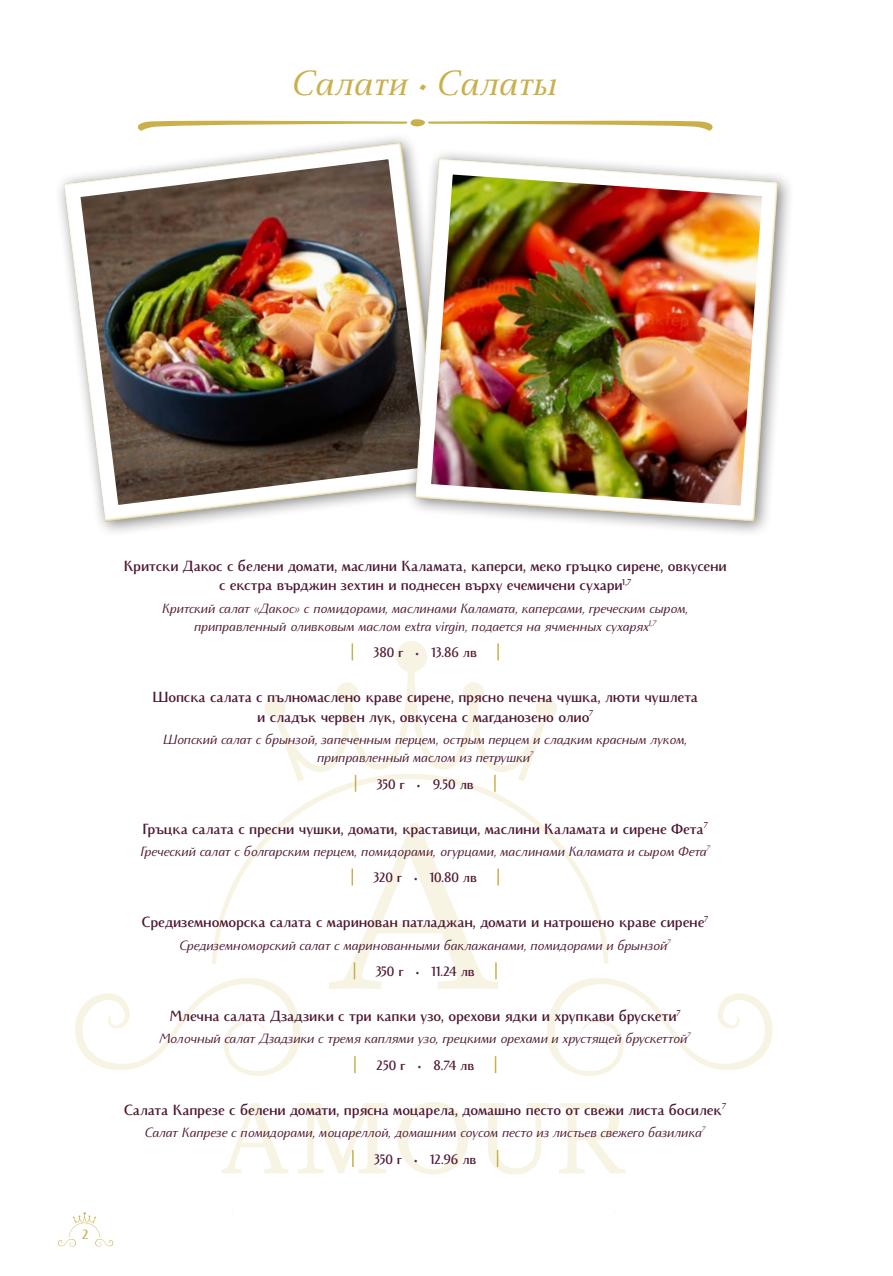
<style>
.page{position:relative;width:893px;height:1276px;background:#fff}
.page>*{position:absolute;margin:0;border:0;box-sizing:border-box;transform-origin:0 0}
.t1{font:italic 39px "Monterchi Serif";color:#c9b04b}
.t2{font:700 16.5px/19.5px "Monterchi Text";letter-spacing:-.005em;color:#4f1933;text-align:center;scale:.95 1}
.t3{font:italic 15px/26.5px "Monterchi Text";letter-spacing:-.005em;color:#4f1933;text-align:center;scale:.95 1}
.t4{font:700 15px "Monterchi Text";letter-spacing:-.005em;color:#4f1933;scale:.95 1}
.t5{font:700 15px "Monterchi Text";color:#c9b04b;scale:.95 1}
.s1{font-weight:700;font-style:normal}
</style>
<div class="page">
<svg style="left:58px;top:1212px;width:56px;height:35px"></svg>
<svg style="left:75px;top:978px;width:226px;height:98px"></svg>
<svg style="left:547px;top:978px;width:226px;height:98px"></svg>
<svg style="left:212px;top:792px;width:397px;height:173px"></svg>
<svg style="left:264px;top:641px;width:293px;height:151px"></svg>
<svg style="left:329px;top:823px;width:170px;height:166px"></svg>
<svg style="left:354px;top:1056px;width:2px;height:17px"></svg>
<svg style="left:495px;top:1056px;width:1px;height:17px"></svg>
<svg style="left:221px;top:1102px;width:404px;height:72px"></svg>
<img style="left:64px;top:141px;width:348px;height:383px">
<div style="left:404px;top:148px;width:391px;height:390px;background:#000;opacity:.5"></div>
<img style="left:415px;top:158px;width:365px;height:366px">
<h1 class="t1" style="left:293px;top:55px;width:267px">Салати • Салаты</h1>
<p class="t5" style="left:82px;top:1224px;width:9px">2</p>
<p class="t2" style="left:124px;top:555px;width:636px">Критски Дакос с белени домати, маслини Каламата, каперси, меко гръцко сирене, овкусени с екстра върджин зехтин и поднесен върху ечемичени сухари<sup>1,7</sup></p>
<p class="t3" style="left:162px;top:598px;width:556px;line-height:18px">Критский салат «Дакос» с помидорами, маслинами Каламата, каперсами, греческим сыром, приправленный оливковым маслом extra virgin, подается на ячменных сухарях<sup>1,7</sup></p>
<p class="t4" style="left:374px;top:642px;width:110px">380 г • 13.86 лв</p>
<p class="t2" style="left:152px;top:686px;width:576px">Шопска салата с пълномаслено краве сирене, прясно печена чушка, люти чушлета и сладък червен лук, овкусена с магданозено олио<sup>7</sup></p>
<p class="t3" style="left:163px;top:729px;width:553px;line-height:18px">Шопский салат с брынзой, запеченным перцем, острым перцем и сладким красным луком, приправленный маслом из петрушки<sup>7</sup></p>
<p class="t4" style="left:377px;top:773px;width:103px">350 г • 9.50 лв</p>
<p class="t2" style="left:142px;top:818px;width:597px">Гръцка салата с пресни чушки, домати, краставици, маслини Каламата и сирене Фета<sup>7</sup></p>
<p class="t3" style="left:140px;top:837px;width:601px">Греческий салат с болгарским перцем, помидорами, огурцами, маслинами Каламата и сыром Фета<sup>7<br></sup><span class="s1">320 г • 10.80 лв</span></p>
<p class="t2" style="left:142px;top:912px;width:598px">Средиземноморска салата с маринован патладжан, домати и натрошено краве сирене<sup>7</sup></p>
<p class="t3" style="left:180px;top:930px;width:518px">Средиземноморский салат с маринованными баклажанами, помидорами и брынзой<sup>7<br></sup><span class="s1">350 г • 11.24 лв</span></p>
<p class="t2" style="left:170px;top:1005px;width:539px">Млечна салата Дзадзики с три капки узо, орехови ядки и хрупкави брускети<sup>7</sup></p>
<p class="t3" style="left:160px;top:1024px;width:561px">Молочный салат Дзадзики с тремя каплями узо, грецкими орехами и хрустящей брускеттой<sup>7<br></sup><span class="s1">250 г • 8.74 лв</span></p>
<p class="t2" style="left:124px;top:1099px;width:635px">Салата Капрезе с белени домати, прясна моцарела, домашно песто от свежи листа босилек<sup>7</sup></p>
<p class="t3" style="left:145px;top:1118px;width:591px">Салат Капрезе с помидорами, моцареллой, домашним соусом песто из листьев свежего базилика<sup>7<br></sup><span class="s1">350 г • 12.96 лв</span></p>
</div>
